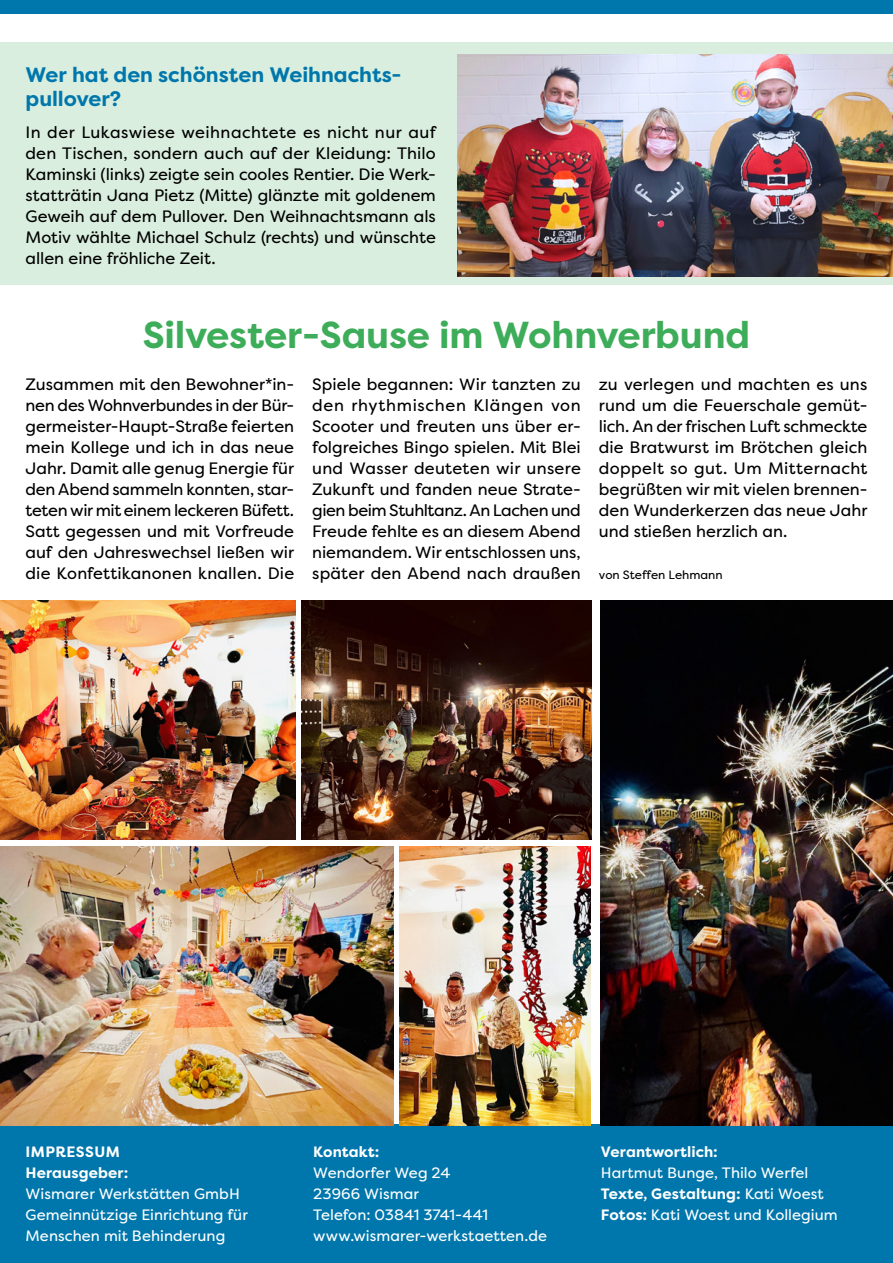
<style>
.page{position:relative;width:893px;height:1263px;background:#fff}
.page>*{position:absolute;margin:0;border:0;box-sizing:border-box;transform-origin:0 0}
.t1{font:700 37.5px "Filson Pro";letter-spacing:-.005em;color:#3ead5a}
.t2{font:700 21px/24px "Filson Pro";color:#0077ac}
.t3{font:16.5px/21px "Filson Pro";color:#000;text-align:justify}
.t4{font:15px/21px "Filson Pro";letter-spacing:.005em;color:#fff}
.t5{font:700 15px/21px "Filson Pro";letter-spacing:.01em;color:#fff}
.t6{font:12px "Filson Pro";color:#000}
.s1{font-weight:700}
</style>
<div class="page">
<div style="left:0;top:43px;width:893px;height:242px;background:#d9eede"></div>
<div style="left:0;top:0;width:893px;height:14px;background:#0077ac"></div>
<div style="left:0;top:1125px;width:893px;height:138px;background:#0077ac"></div>
<img style="left:400px;top:847px;width:191px;height:278px">
<img style="left:0;top:600px;width:295px;height:240px">
<img style="left:600px;top:600px;width:293px;height:525px">
<img style="left:0;top:847px;width:393px;height:278px">
<img style="left:302px;top:600px;width:290px;height:240px">
<img style="left:457px;top:54px;width:436px;height:222px">
<p class="t2" style="left:26px;top:63px;width:378px">Wer hat den schönsten Weihnachts&shy;pullover?</p>
<p class="t3" style="left:26px;top:121px;width:412px">In der Lukaswiese weihnachtete es nicht nur auf den Tischen, sondern auch auf der Kleidung: Thilo Kaminski (links) zeigte sein cooles Rentier. Die Werk&shy;statträtin Jana Pietz (Mitte) glänzte mit goldenem Geweih auf dem Pullover. Den Weihnachtsmann als Motiv wählte Michael Schulz (rechts) und wünschte allen eine fröhliche Zeit.</p>
<h1 class="t1" style="left:143px;top:311px;width:609px">Silvester-Sause im Wohnverbund</h1>
<p class="t3" style="left:26px;top:373px;width:270px">Zusammen mit den Bewohner*in&shy;nen des Wohnverbundes in der Bür&shy;germeister-Haupt-Straße feierten mein Kollege und ich in das neue Jahr. Damit alle genug Energie für den Abend sammeln konnten, star&shy;teten wir mit einem leckeren Büfett.<br>Satt gegessen und mit Vorfreude auf den Jahreswechsel ließen wir die Konfettikanonen knallen. Die</p>
<p class="t3" style="left:312px;top:374px;width:270px">Spiele begannen: Wir tanzten zu den rhythmischen Klängen von Scooter und freuten uns über er&shy;folgreiches Bingo spielen. Mit Blei und Wasser deuteten wir unsere Zukunft und fanden neue Strate&shy;gien beim Stuhltanz. An Lachen und Freude fehlte es an diesem Abend niemandem. Wir entschlossen uns, später den Abend nach draußen</p>
<p class="t3" style="left:599px;top:374px;width:270px">zu verlegen und machten es uns rund um die Feuerschale gemüt&shy;lich. An der frischen Luft schmeckte die Bratwurst im Brötchen gleich doppelt so gut. Um Mitternacht begrüßten wir mit vielen brennen&shy;den Wunderkerzen das neue Jahr und stießen herzlich an.</p>
<p class="t6" style="left:599px;top:567px;width:125px">von Steffen Lehmann</p>
<p class="t5" style="left:26px;top:1141px;width:104px">IMPRESSUM<br>Herausgeber:</p>
<p class="t4" style="left:26px;top:1183px;width:224px">Wismarer Werkstätten GmbH<br>Gemeinnützige Einrichtung für<br>Menschen mit Behinderung</p>
<p class="t5" style="left:313px;top:1141px;width:68px">Kontakt:</p>
<p class="t4" style="left:313px;top:1162px;width:235px">Wendorfer Weg 24<br>23966 Wismar<br>Telefon: 03841 3741-441 www.wismarer-werkstaetten.de</p>
<p class="t5" style="left:601px;top:1141px;width:118px">Verantwortlich:</p>
<p class="t4" style="left:601px;top:1162px;width:238px">Hartmut Bunge, Thilo Werfel<br><span class="s1">Texte, Gestaltung:</span> Kati Woest<br><span class="s1">Fotos:</span> Kati Woest und Kollegium</p>
</div>
